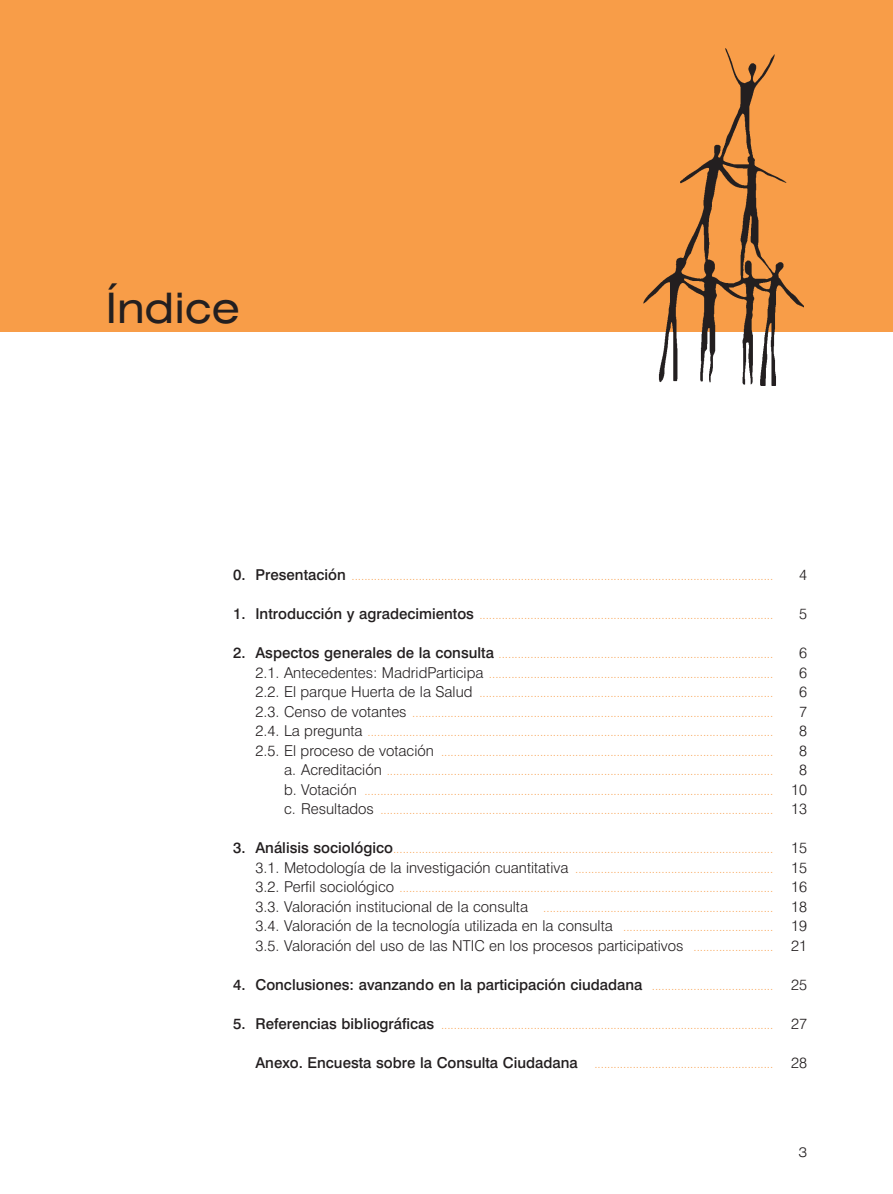
<style>
.page{position:relative;width:893px;height:1194px;background:#fff}
.page>*{position:absolute;margin:0;border:0;box-sizing:border-box;transform-origin:0 0}
.t1{font:expanded 42px "Swiss 721 BT";color:#231f20}
.t2{font:300 15px/19.5px "Swiss 721 BT";color:#231f20}
.t3{font:500 15px "Swiss 721 BT";color:#231f20}
.t4{font:300 expanded 13.5px "Swiss 721 BT";color:#231f20}
.t5{font:300 12px/19.5px "Swiss 721 BT";color:#f89d48}
.s1{font-weight:500;font-size:15px;color:#231f20}
.s2{font-size:15px;color:#231f20}
.s3{font-size:12px;color:#f89d48}
.s4{font-weight:300;font-size:12px;color:#f89d48}
.s5{font-weight:300}
</style>
<div class="page">
<div style="left:0;top:0;width:892px;height:331px;background:#f89d48"></div>
<img style="left:643px;top:49px;width:160px;height:337px">
<h1 class="t1" style="left:105px;top:293px;width:136px">Índice</h1>
<p class="t5" style="left:233px;top:567px;width:542px"><span class="s1">0. Presentación</span> ....................................................................................................................................</p>
<p class="t2" style="left:799px;top:566px;width:9px">4</p>
<p class="t5" style="left:233px;top:606px;width:542px"><span class="s1">1. Introducción y agradecimientos</span> ............................................................................................</p>
<p class="t2" style="left:799px;top:605px;width:9px">5</p>
<p class="t5" style="left:233px;top:645px;width:542px"><span class="s1">2. Aspectos generales de la consulta</span> ......................................................................................</p>
<p class="t2" style="left:799px;top:644px;width:9px">6</p>
<p class="t5" style="left:255px;top:664px;width:519px"><span class="s2">2.1. Antecedentes: MadridParticipa</span> .........................................................................................</p>
<p class="t2" style="left:799px;top:664px;width:9px">6</p>
<p class="t5" style="left:255px;top:684px;width:519px"><span class="s2">2.2. El parque Huerta de la Salud</span> ............................................................................................</p>
<p class="t2" style="left:799px;top:683px;width:9px">6</p>
<p class="t5" style="left:255px;top:703px;width:519px"><span class="s2">2.3. Censo de votantes</span> .................................................................................................................</p>
<p class="t2" style="left:799px;top:703px;width:9px">7</p>
<p class="t5" style="left:255px;top:723px;width:519px"><span class="s2">2.4. La pregunta</span> ...............................................................................................................................</p>
<p class="t2" style="left:799px;top:722px;width:9px">8</p>
<p class="t5" style="left:255px;top:742px;width:519px"><span class="s2">2.5. El proceso de votación</span> ........................................................................................................</p>
<p class="t2" style="left:799px;top:742px;width:9px">8</p>
<p class="t5" style="left:284px;top:762px;width:490px"><span class="s2">a. Acreditación</span> .........................................................................................................................</p>
<p class="t2" style="left:799px;top:761px;width:9px">8</p>
<p class="t5" style="left:284px;top:781px;width:524px"><span class="s2">b. Votación</span> ................................................................................................................................ <span class="s2">10 c. Resultados</span> ........................................................................................................................... <span class="s2">13</span></p>
<p class="t5" style="left:255px;top:840px;width:553px;text-align:justify;text-indent:-22px"><span class="s1">3. Análisis sociológico</span>....................................................................................................................... <span class="s2">15<br>3.1. Metodología de la investigación cuantitativa</span> .............................................................. <span class="s2">15<br>3.2. Perfil sociológico</span> ..................................................................................................................... <span class="s2">16<br>3.3. Valoración institucional de la consulta</span> ........................................................................ <span class="s2">18</span></p>
<p class="t2" style="left:255px;top:917px;width:553px">3.4. Valoración de la tecnología utilizada en la consulta <span class="s3">...............................................</span> 19<br>3.5. Valoración del uso de las NTIC en los procesos participativos <span class="s3">.........................</span> 21</p>
<p class="t3" style="left:233px;top:979px;width:575px">4. Conclusiones: avanzando en la participación ciudadana <span class="s4">......................................</span> <span class="s5">25</span></p>
<p class="t5" style="left:233px;top:1015px;width:575px"><span class="s1">5. Referencias bibliográficas</span> ........................................................................................................ <span class="s2">27</span></p>
<p class="t5" style="left:255px;top:1054px;width:553px"><span class="s1">Anexo. Encuesta sobre la Consulta Ciudadana</span> ........................................................ <span class="s2">28</span></p>
<p class="t4" style="left:798px;top:1147px;width:10px">3</p>
</div>
